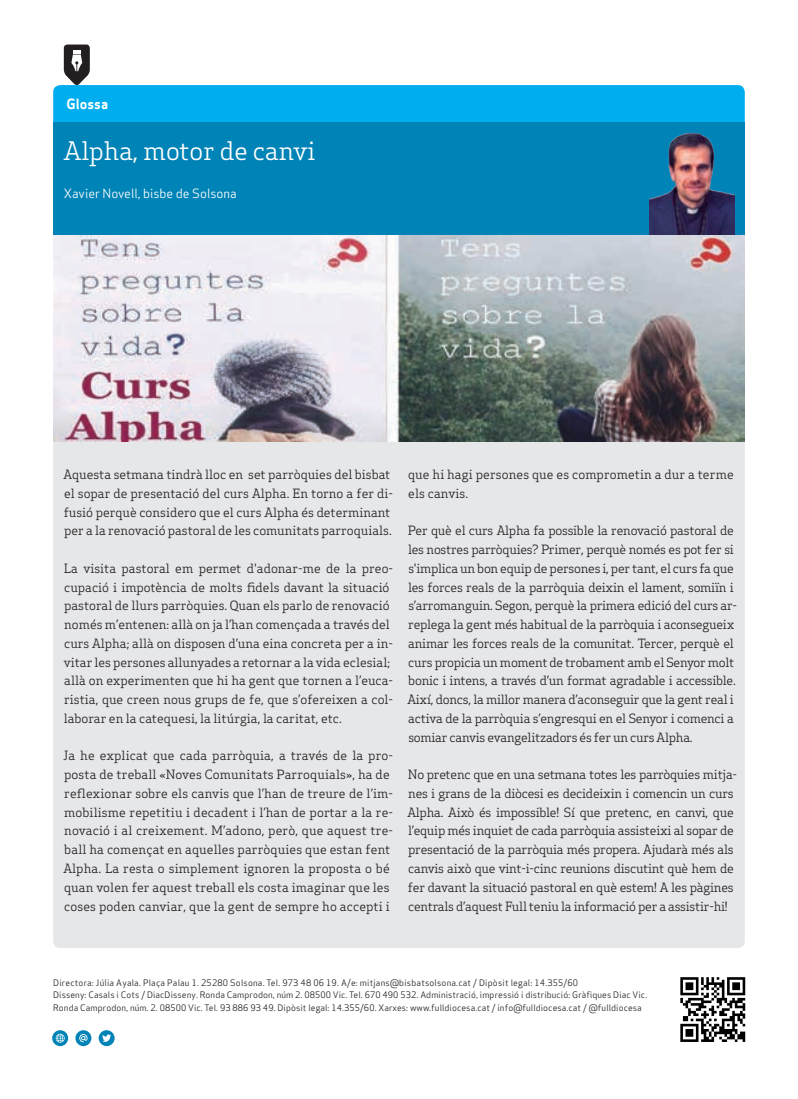
<style>
.page{position:relative;width:798px;height:1099px;background:#fff}
.page>*{position:absolute;margin:0;border:0;box-sizing:border-box;transform-origin:0 0}
.Subtitol_Secció{font:25px "Apex Serif";color:#fff}
.Titular_Secció_Petit{font:13.75px "Apex Sans Bold T";color:#fff}
.Text_General{font:12.5px/18.8px "Apex Serif";letter-spacing:-.02em;color:#231f20}
.Text_General-2{font:12.5px/18.8px "Apex Serif";color:#231f20}
.Text_General-3{font:12.5px/18.8px "Apex Serif";letter-spacing:.01em;color:#231f20}
.Titulars{font:12.5px "Apex Sans Book T";color:#fff}
.Titulars-2{font:8.75px/12.5px "Apex Sans Book T";letter-spacing:.01em;color:#231f20}
</style>
<div class="page">
<img style="left:680px;top:977px;width:66px;height:65px">
<svg style="left:52px;top:1030px;width:16px;height:16px"></svg>
<svg style="left:56px;top:1033px;width:9px;height:9px"></svg>
<svg style="left:75px;top:1030px;width:16px;height:16px"></svg>
<svg style="left:79px;top:1033px;width:9px;height:9px"></svg>
<svg style="left:99px;top:1030px;width:16px;height:16px"></svg>
<svg style="left:102px;top:1034px;width:9px;height:8px"></svg>
<div style="left:53px;top:123px;width:691px;height:112px;background:#0083b6"></div>
<svg style="left:53px;top:45px;width:691px;height:78px"></svg>
<img style="left:649px;top:133px;width:84px;height:102px">
<div style="left:53px;top:441px;width:691px;height:507px;background:#e6e7e9"></div>
<img style="left:53px;top:235px;width:691px;height:206px">
<p class="Titular_Secció_Petit" style="left:67px;top:95px;width:43px">Glossa</p>
<p class="Subtitol_Secció" style="left:64px;top:135px;width:253px">Alpha, motor de canvi</p>
<p class="Titulars" style="left:64px;top:185px;width:174px">Xavier Novell, bisbe de Solsona</p>
<p class="Text_General-2" style="left:63px;top:465px;width:331px">Aquesta setmana tindrà lloc en set parròquies del bisbat el sopar de presentació del curs Alpha. En torno a fer di&shy;fusió perquè considero que el curs Alpha és determinant per a la renovació pastoral de les comunitats parroquials.</p>
<p class="Text_General-2" style="left:64px;top:558px;width:331px">La visita pastoral em permet d'adonar-me de la preo&shy;cupació i impotència de molts fidels davant la situació pastoral de llurs parròquies. Quan els parlo de renovació només m’entenen: allà on ja l’han començada a través del curs Alpha; allà on disposen d’una eina concreta per a in&shy;vitar les persones allunyades a retornar a la vida eclesial; allà on experimenten que hi ha gent que tornen a l’euca&shy;ristia, que creen nous grups de fe, que s’ofereixen a col· laborar en la catequesi, la litúrgia, la caritat, etc.</p>
<p class="Text_General-3" style="left:63px;top:746px;width:331px">Ja he explicat que cada parròquia, a través de la pro&shy;posta de treball «Noves Comunitats Parroquials», ha de reflexionar sobre els canvis que l’han de treure de l’im&shy;mobilisme repetitiu i decadent i l’han de portar a la re&shy;novació i al creixement. M’adono, però, que aquest tre&shy;ball ha començat en aquelles parròquies que estan fent Alpha. La resta o simplement ignoren la proposta o bé quan volen fer aquest treball els costa imaginar que les coses poden canviar, que la gent de sempre ho accepti i</p>
<p class="Text_General-3" style="left:408px;top:465px;width:327px">que hi hagi persones que es comprometin a dur a terme els canvis.</p>
<p class="Text_General" style="left:407px;top:521px;width:331px">Per què el curs Alpha fa possible la renovació pastoral de les nostres parròquies? Primer, perquè només es pot fer si s'implica un bon equip de persones i, per tant, el curs fa que les forces reals de la parròquia deixin el lament, somiïn i s’arromanguin. Segon, perquè la primera edició del curs ar&shy;replega la gent més habitual de la parròquia i aconsegueix animar les forces reals de la comunitat. Tercer, perquè el curs propicia un moment de trobament amb el Senyor molt bonic i intens, a través d’un format agradable i accessible.<br>Així, doncs, la millor manera d’aconseguir que la gent real i activa de la parròquia s’engresqui en el Senyor i comenci a somiar canvis evangelitzadors és fer un curs Alpha.</p>
<p class="Text_General" style="left:407px;top:765px;width:331px">No pretenc que en una setmana totes les parròquies mitja&shy;nes i grans de la diòcesi es decideixin i comencin un curs Alpha. Això és impossible! Sí que pretenc, en canvi, que l’equip més inquiet de cada parròquia assisteixi al sopar de presentació de la parròquia més propera. Ajudarà més als canvis això que vint-i-cinc reunions discutint què hem de fer davant la situació pastoral en què estem! A les pàgines centrals d’aquest Full teniu la informació per a assistir-hi!</p>
<p class="Titulars-2" style="left:53px;top:976px;width:526px">Directora: Júlia Ayala. Plaça Palau 1. 25280 Solsona. Tel. 973 48 06 19. A/e: mitjans@bisbatsolsona.cat / Dipòsit legal: 14.355/60</p>
<p class="Titulars-2" style="left:53px;top:988px;width:595px">Disseny: Casals i Cots / DiacDisseny. Ronda Camprodon, núm 2. 08500 Vic. Tel. 670 490 532. Administració, impressió i distribució: Gràfiques Diac Vic.<br>Ronda Camprodon, núm. 2. 08500 Vic. Tel. 93 886 93 49. Dipòsit legal: 14.355/60. Xarxes: www.fulldiocesa.cat / info@fulldiocesa.cat / @fulldiocesa</p>
</div>
